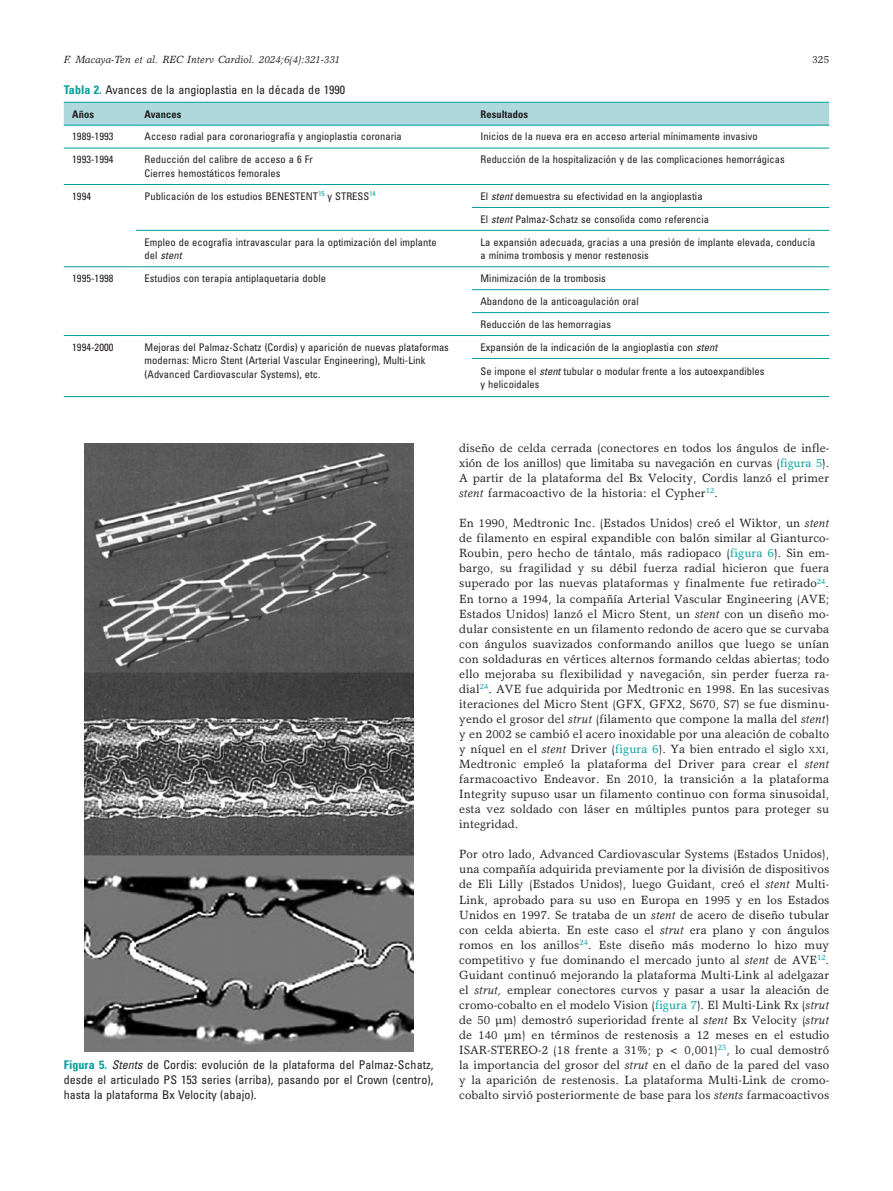
<style>
.page{position:relative;width:893px;height:1191px;background:#fff}
.page>*{position:absolute;margin:0;border:0;box-sizing:border-box;transform-origin:0 0}
.t1{font:12px/15px "Garth Graphic Std";letter-spacing:.005em;color:#231f20;text-align:justify}
.t2{font:condensed 12px/15px "Univers LT Std";letter-spacing:.005em;color:#231f20;text-align:justify}
.t3{font:condensed 10.5px/13.5px "Univers LT Std";letter-spacing:.005em;color:#231f20}
.t4{font:italic 10.5px "Garth Graphic Std";letter-spacing:.005em;color:#231f20}
.t5{font:700 condensed 10.5px "Univers LT Std";letter-spacing:.005em;color:#231f20}
.t6{font:10.5px "Garth Graphic Std";color:#231f20}
.s1{font-weight:700;color:#009d9d}
.s2{font-style:italic}
.s3{color:#009d9d}
.s4{font-size:9px}
</style>
<div class="page">
<div style="left:64px;top:103px;width:765px;height:22px;background:#aed8db"></div>
<hr style="left:64px;top:148px;width:72px;height:1px;background:#009d9d">
<hr style="left:136px;top:148px;width:336px;height:1px;background:#009d9d">
<hr style="left:472px;top:148px;width:357px;height:1px;background:#009d9d">
<hr style="left:64px;top:184px;width:72px;height:1px;background:#009d9d">
<hr style="left:136px;top:184px;width:336px;height:1px;background:#009d9d">
<hr style="left:472px;top:184px;width:357px;height:1px;background:#009d9d">
<hr style="left:472px;top:207px;width:357px;height:1px;background:#009d9d">
<hr style="left:136px;top:230px;width:336px;height:1px;background:#009d9d">
<hr style="left:472px;top:230px;width:357px;height:1px;background:#009d9d">
<hr style="left:64px;top:266px;width:72px;height:1px;background:#009d9d">
<hr style="left:136px;top:266px;width:336px;height:1px;background:#009d9d">
<hr style="left:472px;top:266px;width:357px;height:1px;background:#009d9d">
<hr style="left:472px;top:289px;width:357px;height:1px;background:#009d9d">
<hr style="left:472px;top:312px;width:357px;height:1px;background:#009d9d">
<hr style="left:64px;top:335px;width:72px;height:1px;background:#009d9d">
<hr style="left:136px;top:335px;width:336px;height:1px;background:#009d9d">
<hr style="left:472px;top:335px;width:357px;height:1px;background:#009d9d">
<hr style="left:472px;top:358px;width:357px;height:1px;background:#009d9d">
<hr style="left:64px;top:396px;width:72px;height:1px;background:#009d9d">
<hr style="left:136px;top:396px;width:336px;height:1px;background:#009d9d">
<hr style="left:472px;top:396px;width:357px;height:1px;background:#009d9d">
<hr style="left:64px;top:125px;width:72px;height:1px;background:#009d9d">
<hr style="left:136px;top:125px;width:336px;height:1px;background:#009d9d">
<hr style="left:472px;top:125px;width:357px;height:1px;background:#009d9d">
<hr style="left:64px;top:102px;width:72px;height:1px;background:#009d9d">
<hr style="left:136px;top:102px;width:336px;height:1px;background:#009d9d">
<hr style="left:472px;top:102px;width:357px;height:1px;background:#009d9d">
<img style="left:84px;top:443px;width:329px;height:608px">
<p class="t4" style="left:64px;top:53px;width:278px">F. Macaya-Ten et al. REC Interv Cardiol. 2024;6(4):321-331</p>
<p class="t6" style="left:812px;top:53px;width:19px">325</p>
<p class="t2" style="left:64px;top:82px;width:283px"><span class="s1">Tabla 2.</span> Avances de la angioplastia en la década de 1990</p>
<p class="t5" style="left:72px;top:107px;width:23px">Años</p>
<p class="t5" style="left:145px;top:107px;width:38px">Avances</p>
<p class="t5" style="left:480px;top:107px;width:49px">Resultados</p>
<p class="t3" style="left:72px;top:130px;width:43px">1989-1993</p>
<p class="t3" style="left:145px;top:130px;width:259px">Acceso radial para coronariografía y angioplastia coronaria</p>
<p class="t3" style="left:480px;top:130px;width:279px">Inicios de la nueva era en acceso arterial mínimamente invasivo</p>
<p class="t3" style="left:72px;top:153px;width:43px">1993-1994</p>
<p class="t3" style="left:145px;top:153px;width:170px">Reducción del calibre de acceso a 6 Fr<br>Cierres hemostáticos femorales</p>
<p class="t3" style="left:480px;top:153px;width:306px">Reducción de la hospitalización y de las complicaciones hemorrágicas</p>
<p class="t3" style="left:72px;top:189px;width:20px">1994</p>
<p class="t3" style="left:145px;top:189px;width:232px">Publicación de los estudios BENESTENT<sup>15</sup> y STRESS<sup>14</sup></p>
<p class="t3" style="left:480px;top:184px;width:230px;line-height:23px">El <span class="s2">stent</span> demuestra su efectividad en la angioplastia<br>El <span class="s2">stent</span> Palmaz-Schatz se consolida como referencia</p>
<p class="t3" style="left:145px;top:235px;width:294px">Empleo de ecografía intravascular para la optimización del implante del <span class="s2">stent</span></p>
<p class="t3" style="left:480px;top:235px;width:336px">La expansión adecuada, gracias a una presión de implante elevada, conducía a mínima trombosis y menor restenosis</p>
<p class="t3" style="left:72px;top:271px;width:43px">1995-1998</p>
<p class="t3" style="left:145px;top:271px;width:183px">Estudios con terapia antiplaquetaria doble</p>
<p class="t3" style="left:480px;top:267px;width:160px;line-height:23px">Minimización de la trombosis<br>Abandono de la anticoagulación oral<br>Reducción de las hemorragias</p>
<p class="t3" style="left:72px;top:340px;width:43px">1994-2000</p>
<p class="t3" style="left:145px;top:340px;width:306px">Mejoras del Palmaz-Schatz (Cordis) y aparición de nuevas plataformas modernas: Micro Stent (Arterial Vascular Engineering), Multi-Link (Advanced Cardiovascular Systems), etc.</p>
<p class="t3" style="left:480px;top:340px;width:238px">Expansión de la indicación de la angioplastia con <span class="s2">stent</span></p>
<p class="t3" style="left:480px;top:364px;width:285px">Se impone el <span class="s2">stent</span> tubular o modular frente a los autoexpandibles y helicoidales</p>
<p class="t2" style="left:64px;top:1057px;width:371px"><span class="s1">Figura 5.</span> <span class="s2">Stents</span> de Cordis: evolución de la plataforma del Palmaz-Schatz, desde el articulado PS 153 series (arriba), pasando por el Crown (centro), hasta la plataforma Bx Velocity (abajo).</p>
<p class="t1" style="left:459px;top:440px;width:372px">diseño de celda cerrada (conectores en todos los ángulos de infle&shy;xión de los anillos) que limitaba su navegación en curvas (<span class="s3">figura 5</span>).<br>A partir de la plataforma del Bx Velocity, Cordis lanzó el primer <span class="s2">stent</span> farmacoactivo de la historia: el Cypher<sup>12</sup>.</p>
<p class="t1" style="left:459px;top:515px;width:372px">En 1990, Medtronic Inc. (Estados Unidos) creó el Wiktor, un <span class="s2">stent </span>de filamento en espiral expandible con balón similar al Gianturco-Roubin, pero hecho de tántalo, más radiopaco (<span class="s3">figura 6</span>). Sin em&shy;bargo, su fragilidad y su débil fuerza radial hicieron que fuera superado por las nuevas plataformas y finalmente fue retirado<sup>24</sup>.<br>En torno a 1994, la compañía Arterial Vascular Engineering (AVE; Estados Unidos) lanzó el Micro Stent, un <span class="s2">stent</span> con un diseño mo&shy;dular consistente en un filamento redondo de acero que se curvaba con ángulos suavizados conformando anillos que luego se unían con soldaduras en vértices alternos formando celdas abiertas; todo ello mejoraba su flexibilidad y navegación, sin perder fuerza ra&shy;dial<sup>24</sup>. AVE fue adquirida por Medtronic en 1998. En las sucesivas iteraciones del Micro Stent (GFX, GFX2, S670, S7) se fue disminu&shy;yendo el grosor del <span class="s2">strut</span> (filamento que compone la malla del <span class="s2">stent</span>) y en 2002 se cambió el acero inoxidable por una aleación de cobalto y níquel en el <span class="s2">stent</span> Driver (<span class="s3">figura 6</span>). Ya bien entrado el siglo <span class="s4">xxi</span>, Medtronic empleó la plataforma del Driver para crear el <span class="s2">stent </span>farmacoactivo Endeavor. En 2010, la transición a la plataforma Integrity supuso usar un filamento continuo con forma sinusoidal, esta vez soldado con láser en múltiples puntos para proteger su integridad.</p>
<p class="t1" style="left:459px;top:846px;width:372px">Por otro lado, Advanced Cardiovascular Systems (Estados Unidos), una compañía adquirida previamente por la división de dispositivos de Eli Lilly (Estados Unidos), luego Guidant, creó el <span class="s2">stent</span> Multi-Link, aprobado para su uso en Europa en 1995 y en los Estados Unidos en 1997. Se trataba de un <span class="s2">stent</span> de acero de diseño tubular con celda abierta. En este caso el <span class="s2">strut</span> era plano y con ángulos romos en los anillos<sup>24</sup>. Este diseño más moderno lo hizo muy competitivo y fue dominando el mercado junto al <span class="s2">stent</span> de AVE<sup>12</sup>.<br>Guidant continuó mejorando la plataforma Multi-Link al adelgazar el <span class="s2">strut,</span> emplear conectores curvos y pasar a usar la aleación de cromo-cobalto en el modelo Vision (<span class="s3">figura 7</span>). El Multi-Link Rx (<span class="s2">strut </span>de 50 µm) demostró superioridad frente al <span class="s2">stent</span> Bx Velocity (<span class="s2">strut </span>de 140 µm) en términos de restenosis a 12 meses en el estudio ISAR-STEREO-2 (18 frente a 31%; p &lt; 0,001)<sup>25</sup>, lo cual demostró la importancia del grosor del <span class="s2">strut</span> en el daño de la pared del vaso y la aparición de restenosis. La plataforma Multi-Link de cromo&shy;cobalto sirvió posteriormente de base para los <span class="s2">stents</span> farmacoactivos</p>
</div>
